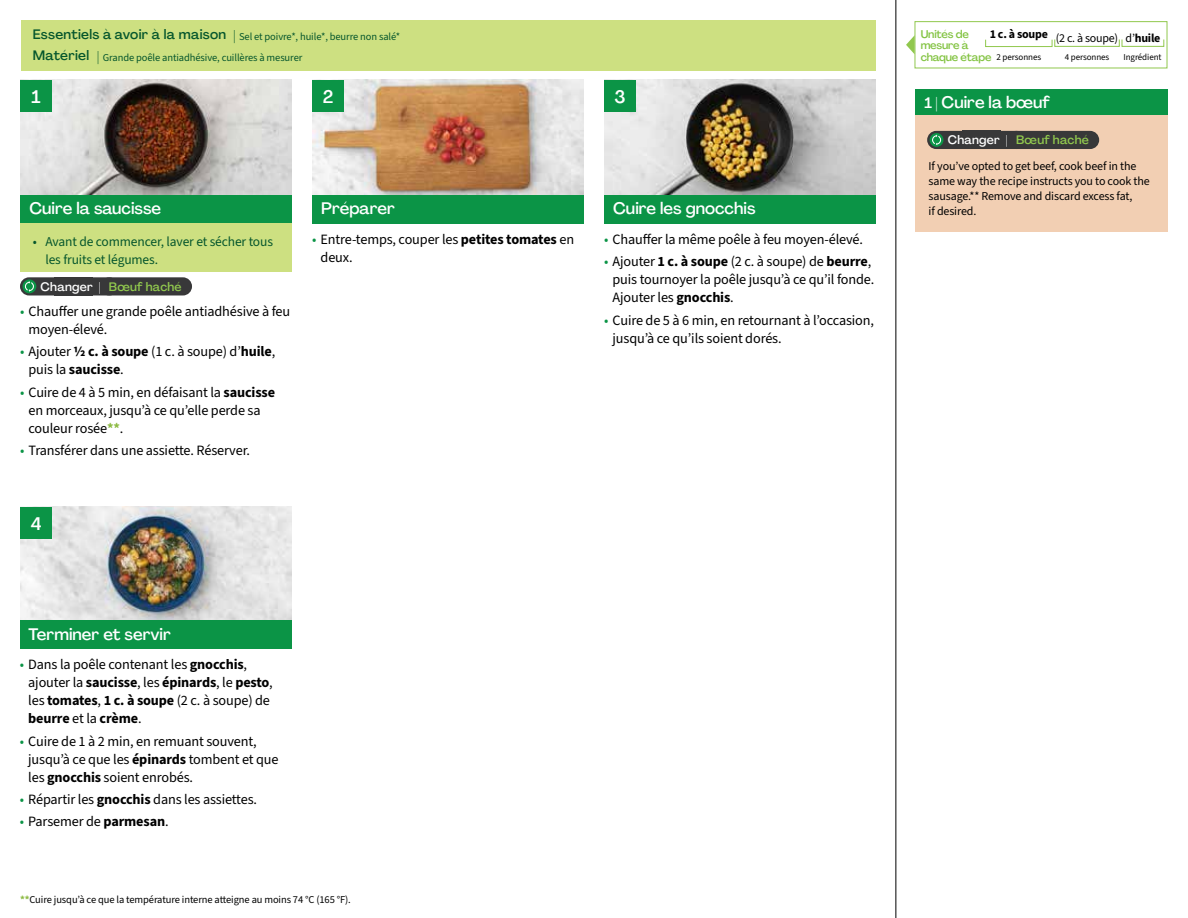
<style>
.page{position:relative;width:1188px;height:918px;background:#fff}
.page>*{position:absolute;margin:0;border:0;box-sizing:border-box;transform-origin:0 0}
.t1{font:500 18px "Agrandir";color:#fff}
.t2{font:500 16.5px "Agrandir";color:#fff}
.t3{font:14.25px/18px "Source Sans 3";letter-spacing:-.01em;color:#000}
.t4{font:13.5px/18px "Source Sans 3";letter-spacing:-.01em;color:#05562c}
.t5{font:500 13.5px "Agrandir";letter-spacing:.02em;color:#05562c}
.t6{font:500 12.15px "Agrandir";letter-spacing:.02em;color:#91c84e}
.t7{font:12px/15px "Source Sans 3";letter-spacing:-.01em;color:#000}
.t8{font:700 12px "Source Sans 3";letter-spacing:-.02em;color:#000}
.t9{font:500 11.1px/11.7px "Agrandir";letter-spacing:-.015em;color:#82c341}
.t10{font:10.5px "Source Sans 3";letter-spacing:-.01em;color:#05562c}
.t11{font:10.5px "Source Sans 3";letter-spacing:-.01em;color:#000}
.t12{font:9px "Source Sans 3";letter-spacing:-.01em;color:#000}
.s1{font-family:"Agrandir";font-weight:500;font-size:13.5px}
.s2{font-weight:400}
.s3{color:#fff}
.s4{color:#0b9446}
.s5{font-weight:700}
.s6{font-weight:700;color:#8cba42}
.s7{font-size:15px}
</style>
<div class="page">
<img style="left:20px;top:507px;width:272px;height:113px">
<img style="left:20px;top:80px;width:272px;height:115px">
<img style="left:312px;top:80px;width:272px;height:115px">
<img style="left:604px;top:80px;width:272px;height:115px">
<div style="left:312px;top:195px;width:272px;height:29px;background:#0b9446"></div>
<div style="left:20px;top:195px;width:272px;height:29px;background:#0b9446"></div>
<div style="left:20px;top:620px;width:272px;height:29px;background:#0b9446"></div>
<div style="left:604px;top:195px;width:272px;height:29px;background:#0b9446"></div>
<div style="left:21px;top:20px;width:855px;height:51px;background:#cde081"></div>
<div style="left:20px;top:224px;width:272px;height:48px;background:#cde081"></div>
<hr style="left:896px;top:0;width:1px;height:918px;background:#000">
<div style="left:20px;top:507px;width:32px;height:32px;background:#0b9446"></div>
<div style="left:20px;top:80px;width:32px;height:32px;background:#0b9446"></div>
<div style="left:312px;top:80px;width:32px;height:32px;background:#0b9446"></div>
<div style="left:604px;top:80px;width:32px;height:32px;background:#0b9446"></div>
<svg style="left:906px;top:35px;width:9px;height:19px"></svg>
<div style="left:915px;top:21px;width:252px;height:47px;border:1px solid #91c84e"></div>
<div style="left:985px;top:39px;width:67px;height:8px;border:1px solid #91c84e"></div>
<div style="left:1054px;top:39px;width:66px;height:8px;border:1px solid #91c84e"></div>
<div style="left:1122px;top:39px;width:42px;height:8px;border:1px solid #91c84e"></div>
<div style="left:916px;top:115px;width:252px;height:117px;background:#f2cfb3"></div>
<div style="left:916px;top:89px;width:252px;height:26px;background:#0b9446"></div>
<div style="left:20px;top:277px;width:98px;height:18px;background:#383839;border-radius:9px"></div>
<svg style="left:22px;top:279px;width:14px;height:14px"></svg>
<svg style="left:25px;top:281px;width:9px;height:11px"></svg>
<div style="left:100px;top:277px;width:92px;height:18px;background:#383839;border-radius:9px"></div>
<div style="left:927px;top:131px;width:99px;height:18px;background:#383839;border-radius:9px"></div>
<svg style="left:930px;top:133px;width:14px;height:14px"></svg>
<svg style="left:932px;top:134px;width:9px;height:11px"></svg>
<div style="left:1007px;top:131px;width:92px;height:18px;background:#383839;border-radius:9px"></div>
<p class="t5" style="left:33px;top:26px;width:195px">Essentiels à avoir à la maison</p>
<p class="t10" style="left:233px;top:30px;width:168px"><span class="s1">|</span> Sel et poivre*, huile*, beurre non salé*</p>
<p class="t9" style="left:921px;top:28px;width:72px">Unités de mesure à chaque étape</p>
<p class="t8" style="left:990px;top:26px;width:172px">1 c. à soupe <span class="s2">(2 c. à soupe) d’</span>huile</p>
<p class="t5" style="left:33px;top:47px;width:58px">Matériel</p>
<p class="t12" style="left:997px;top:51px;width:46px">2 personnes</p>
<p class="t12" style="left:1065px;top:51px;width:46px">4 personnes</p>
<p class="t12" style="left:1123px;top:51px;width:40px">Ingrédient</p>
<p class="t10" style="left:97px;top:51px;width:207px"><span class="s1">|</span> Grande poêle antiadhésive, cuillères à mesurer</p>
<p class="t1" style="left:32px;top:86px;width:11px">1</p>
<p class="t1" style="left:323px;top:86px;width:12px">2</p>
<p class="t1" style="left:614px;top:85px;width:13px">3</p>
<p class="t2" style="left:29px;top:198px;width:133px">Cuire la saucisse</p>
<p class="t4" style="left:45px;top:232px;width:229px;text-indent:-13px">• Avant de commencer, laver et sécher tous les fruits et légumes.</p>
<p class="t6" style="left:41px;top:279px;width:143px"><span class="s3">Changer |</span> Bœuf haché</p>
<p class="t3" style="left:29px;top:302px;width:263px;text-indent:-9px"><span class="s4">•</span> Chauffer une grande poêle antiadhésive à feu moyen-élevé.</p>
<p class="t3" style="left:29px;top:343px;width:248px;text-indent:-9px"><span class="s4">•</span> Ajouter <span class="s5">½ c. à soupe</span> (1 c. à soupe) d’<span class="s5">huile</span>, puis la <span class="s5">saucisse</span>.</p>
<p class="t3" style="left:29px;top:383px;width:248px;text-indent:-9px"><span class="s4">•</span> Cuire de 4 à 5 min, en défaisant la <span class="s5">saucisse </span>en morceaux, jusqu’à ce qu’elle perde sa couleur rosée<span class="s6">**</span>.</p>
<p class="t3" style="left:20px;top:441px;width:232px"><span class="s4">•</span> Transférer dans une assiette. Réserver.</p>
<p class="t2" style="left:321px;top:198px;width:75px">Préparer</p>
<p class="t2" style="left:613px;top:198px;width:144px">Cuire les gnocchis</p>
<p class="t3" style="left:321px;top:230px;width:255px;text-indent:-9px"><span class="s4">•</span> Entre-temps, couper les <span class="s5">petites tomates</span> en deux.</p>
<p class="t3" style="left:604px;top:230px;width:261px"><span class="s4">•</span> Chauffer la même poêle à feu moyen-élevé.</p>
<p class="t3" style="left:613px;top:253px;width:263px;text-indent:-9px"><span class="s4">•</span> Ajouter <span class="s5">1 c. à soupe</span> (2 c. à soupe) de <span class="s5">beurre</span>, puis tournoyer la poêle jusqu’à ce qu’il fonde.<br>Ajouter les <span class="s5">gnocchis</span>.</p>
<p class="t3" style="left:613px;top:311px;width:263px;text-indent:-9px"><span class="s4">•</span> Cuire de 5 à 6 min, en retournant à l’occasion, jusqu’à ce qu’ils soient dorés.</p>
<p class="t1" style="left:31px;top:512px;width:12px">4</p>
<p class="t2" style="left:29px;top:624px;width:144px">Terminer et servir</p>
<p class="t3" style="left:28px;top:656px;width:246px;text-indent:-9px"><span class="s4">•</span> Dans la poêle contenant les <span class="s5">gnocchis</span>, ajouter la <span class="s5">saucisse</span>, les <span class="s5">épinards</span>, le <span class="s5">pesto</span>, les <span class="s5">tomates</span>, <span class="s5">1 c. à soupe</span> (2 c. à soupe) de <span class="s5">beurre</span> et la <span class="s5">crème</span>.</p>
<p class="t3" style="left:28px;top:732px;width:252px;text-indent:-9px"><span class="s4">•</span> Cuire de 1 à 2 min, en remuant souvent, jusqu’à ce que les <span class="s5">épinards</span> tombent et que les <span class="s5">gnocchis</span> soient enrobés.</p>
<p class="t3" style="left:20px;top:790px;width:239px"><span class="s4">•</span> Répartir les <span class="s5">gnocchis</span> dans les assiettes.</p>
<p class="t3" style="left:20px;top:812px;width:150px"><span class="s4">•</span> Parsemer de <span class="s5">parmesan</span>.</p>
<p class="t11" style="left:20px;top:893px;width:332px"><span class="s6">**</span>Cuire jusqu’à ce que la température interne atteigne au moins 74 °C (165 °F).</p>
<p class="t2" style="left:924px;top:93px;width:127px"><span class="s7">1 |</span> Cuire la bœuf</p>
<p class="t6" style="left:948px;top:132px;width:143px"><span class="s3">Changer |</span> Bœuf haché</p>
<p class="t7" style="left:929px;top:158px;width:223px">If you’ve opted to get beef, cook beef in the same way the recipe instructs you to cook the sausage.** Remove and discard excess fat,<br>if desired.</p>
</div>
